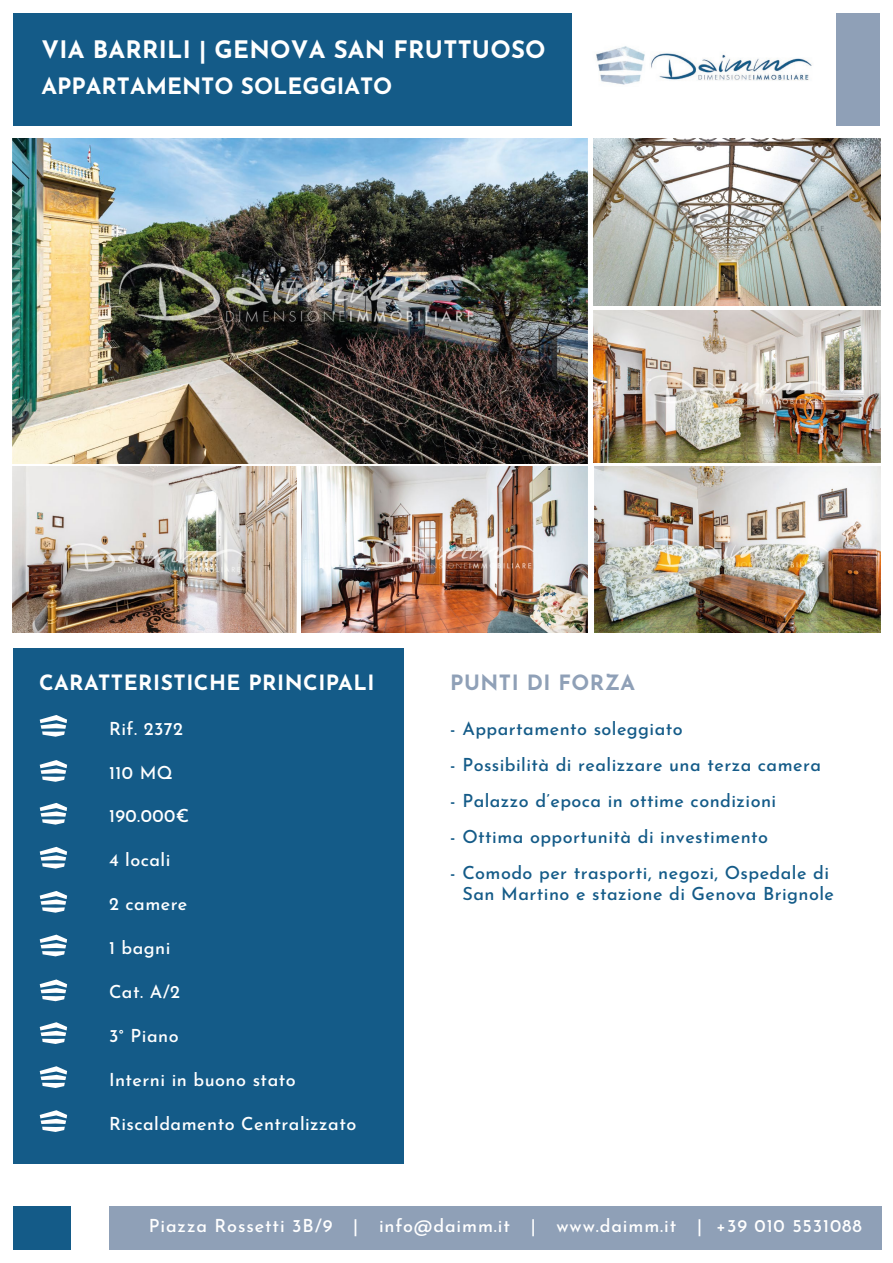
<style>
.page{position:relative;width:893px;height:1263px;background:#fff}
.page>*{position:absolute;margin:0;border:0;box-sizing:border-box;transform-origin:0 0}
.t1{font:700 24px "Josefin Sans";letter-spacing:.01em;color:#fff}
.t2{font:700 22.5px "Josefin Sans";color:#fff}
.t3{font:700 21px "Josefin Sans";letter-spacing:.025em;color:#fff}
.t4{font:700 21px "Josefin Sans";letter-spacing:.025em;color:#8fa0b7}
.t5{font:500 18px/21.6px "Josefin Sans";letter-spacing:.025em;color:#145b88;text-align:right}
.t6{font:500 18px "Josefin Sans";letter-spacing:.025em;color:#fff}
.t7{font:500 18px "Josefin Sans";letter-spacing:.05em;color:#fff}
</style>
<div class="page">
<div style="left:13px;top:13px;width:559px;height:112px;background:#145b88"></div>
<div style="left:837px;top:13px;width:43px;height:112px;background:#8fa0b7"></div>
<img style="left:596px;top:46px;width:216px;height:39px">
<div style="left:13px;top:648px;width:391px;height:516px;background:#145b88"></div>
<svg style="left:40px;top:715px;width:27px;height:22px"></svg>
<svg style="left:40px;top:760px;width:27px;height:22px"></svg>
<svg style="left:40px;top:803px;width:27px;height:22px"></svg>
<svg style="left:40px;top:847px;width:27px;height:21px"></svg>
<svg style="left:40px;top:891px;width:27px;height:22px"></svg>
<svg style="left:40px;top:935px;width:27px;height:21px"></svg>
<svg style="left:40px;top:979px;width:27px;height:22px"></svg>
<svg style="left:40px;top:1022px;width:27px;height:22px"></svg>
<svg style="left:40px;top:1066px;width:27px;height:22px"></svg>
<svg style="left:40px;top:1110px;width:27px;height:22px"></svg>
<div style="left:109px;top:1206px;width:773px;height:44px;background:#8fa0b7"></div>
<div style="left:13px;top:1206px;width:58px;height:44px;background:#145b88"></div>
<img style="left:594px;top:467px;width:286px;height:166px">
<img style="left:594px;top:138px;width:286px;height:167px">
<img style="left:302px;top:467px;width:286px;height:166px">
<img style="left:594px;top:310px;width:286px;height:152px">
<img style="left:13px;top:466px;width:283px;height:167px">
<img style="left:13px;top:138px;width:575px;height:325px">
<h1 class="t1" style="left:41px;top:32px;width:506px">VIA BARRILI | GENOVA SAN FRUTTUOSO</h1>
<p class="t2" style="left:41px;top:70px;width:352px">APPARTAMENTO SOLEGGIATO</p>
<p class="t3" style="left:39px;top:667px;width:337px">CARATTERISTICHE PRINCIPALI</p>
<p class="t4" style="left:450px;top:667px;width:186px">PUNTI DI FORZA</p>
<p class="t6" style="left:109px;top:715px;width:76px">Rif. 2372</p>
<p class="t6" style="left:109px;top:759px;width:65px">110 MQ</p>
<p class="t6" style="left:109px;top:803px;width:82px">190.000€</p>
<p class="t6" style="left:109px;top:847px;width:63px">4 locali</p>
<p class="t6" style="left:109px;top:891px;width:80px">2 camere</p>
<p class="t6" style="left:109px;top:934px;width:63px">1 bagni</p>
<p class="t6" style="left:109px;top:978px;width:73px">Cat. A/2</p>
<p class="t6" style="left:109px;top:1022px;width:71px">3° Piano</p>
<p class="t6" style="left:109px;top:1066px;width:188px">Interni in buono stato</p>
<p class="t6" style="left:109px;top:1110px;width:249px">Riscaldamento Centralizzato</p>
<p class="t5" style="left:450px;top:716px;width:234px">- Appartamento soleggiato</p>
<p class="t5" style="left:450px;top:752px;width:372px">- Possibilità di realizzare una terza camera</p>
<p class="t5" style="left:450px;top:788px;width:327px">- Palazzo d’epoca in ottime condizioni</p>
<p class="t5" style="left:450px;top:824px;width:319px">- Ottima opportunità di investimento</p>
<p class="t5" style="left:450px;top:860px;width:385px">- Comodo per trasporti, negozi, Ospedale di<br>San Martino e stazione di Genova Brignole</p>
<p class="t7" style="left:149px;top:1212px;width:715px">Piazza Rossetti 3B/9 | info@daimm.it | www.daimm.it | +39 010 5531088</p>
</div>
